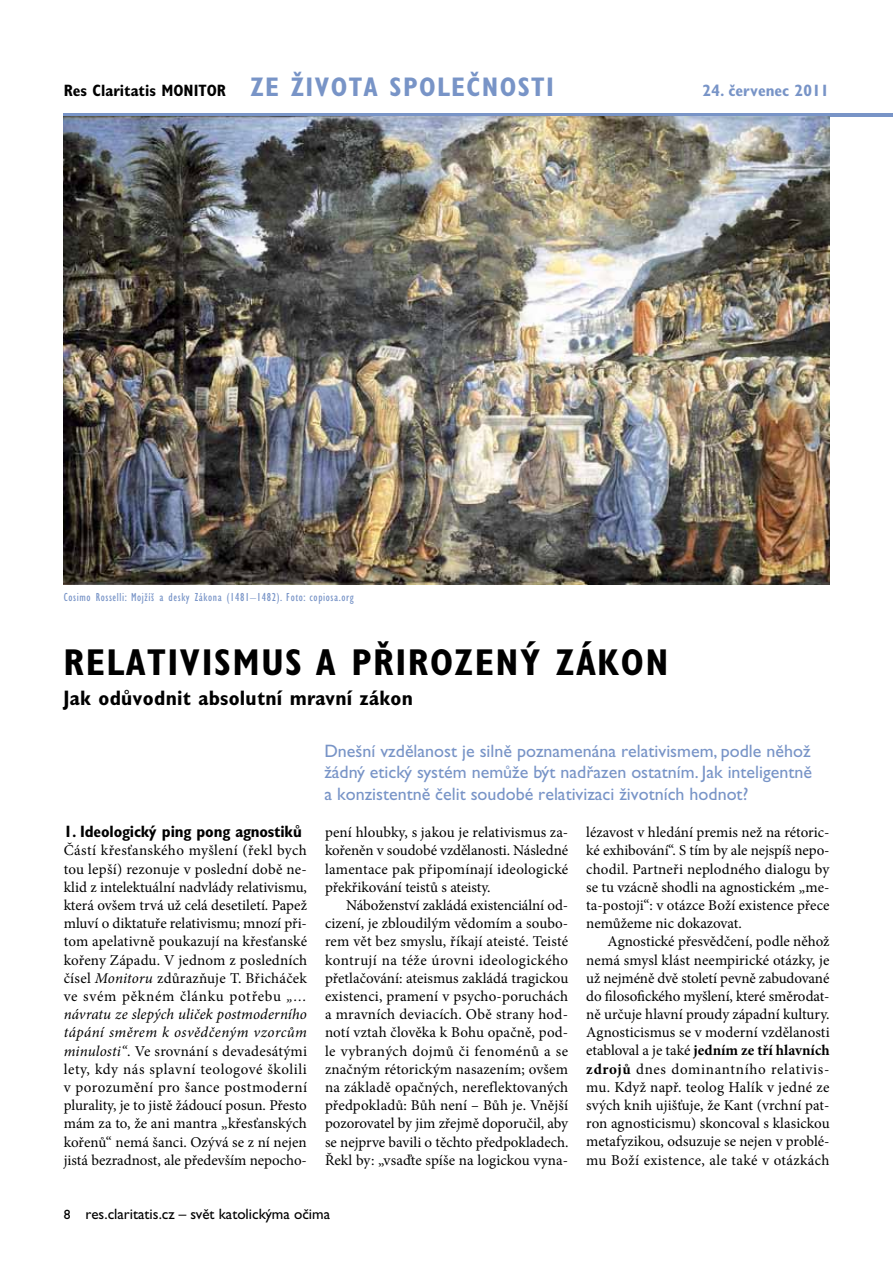
<style>
.page{position:relative;width:893px;height:1263px;background:#fff}
.page>*{position:absolute;margin:0;border:0;box-sizing:border-box;transform-origin:0 0}
.t1{font:700 condensed 37.5px "Gill Sans Std";letter-spacing:.04em;color:#000}
.t2{font:700 condensed 27px "Gill Sans Std";color:#7894c7}
.t3{font:700 condensed 21px "Gill Sans Std";letter-spacing:.01em;color:#000}
.t4{font:18px/21.6px "Gill Sans Std";color:#7894c7;text-align:justify}
.t5{font:700 condensed 16.5px "Gill Sans Std";letter-spacing:-.01em;color:#000}
.t6{font:700 condensed 16.5px "Gill Sans Std";color:#7894c7}
.t7{font:15px/18.1px "Minion Pro";color:#000;text-align:justify}
.t8{font:15px "Gill Sans Std";color:#000}
.t9{font:condensed 12px "Gill Sans Std";letter-spacing:.05em;color:#7894c7}
.s1{font-size:27px;color:#7894c7}
.s2{font-style:italic}
.s3{font-weight:700}
.s4{font-size:13.5px}
</style>
<div class="page">
<svg style="left:64px;top:113px;width:828px;height:4px;background:#7b92ba"></svg>
<img style="left:64px;top:117px;width:765px;height:468px">
<p class="t5" style="left:64px;top:81px;width:257px">Res Claritatis MONITOR <span class="s1">ze života</span></p>
<h2 class="t2" style="left:390px;top:71px;width:92px">spo lečnosti</h2>
<p class="t6" style="left:703px;top:81px;width:128px">24. červenec 2011</p>
<p class="t9" style="left:64px;top:591px;width:291px">Cosimo Rosselli: Mojžíš a desky Zákona (1481–1482). Foto: copiosa.org</p>
<h1 class="t1" style="left:64px;top:640px;width:606px">RELATIVISMUS A PŘIROZENÝ ZÁKON</h1>
<h3 class="t3" style="left:64px;top:685px;width:351px">Jak odůvodnit absolutní mravní zákon</h3>
<p class="t5" style="left:64px;top:822px;width:240px">1. Ideologický ping pong agnostiků</p>
<p class="t7" style="left:64px;top:842px;width:245px">Částí křesťanského myšlení (řekl bych tou lepší) rezonuje v poslední době ne&shy;klid z intelektuální nadvlády relativismu, která ovšem trvá už celá desetiletí. Papež mluví o diktatuře relativismu; mnozí při&shy;tom apelativně poukazují na křesťanské kořeny Západu. V jednom z posledních čísel <span class="s2">Monitoru</span> zdůrazňuje T. Břicháček ve svém pěkném článku potřebu <span class="s2">„… návratu ze slepých uliček postmoderního tápání směrem k osvědčeným vzorcům minulosti“</span>. Ve srovnání s devadesátými lety, kdy nás splavní teologové školili v porozumění pro šance postmoderní plurality, je to jistě žádoucí posun. Přesto mám za to, že ani mantra „křesťanských kořenů“ nemá šanci. Ozývá se z ní nejen jistá bezradnost, ale především nepocho-</p>
<p class="t4" style="left:324px;top:740px;width:489px">Dnešní vzdělanost je silně poznamenána relativismem, podle něhož žádný etický systém nemůže být nadřazen ostatním. Jak inteligentně a konzistentně čelit soudobé relativizaci životních hodnot?</p>
<p class="t7" style="left:325px;top:823px;width:245px">pení hloubky, s jakou je relativismus za&shy;kořeněn v soudobé vzdělanosti. Následné lamentace pak připomínají ideologické překřikování teistů s ateisty.</p>
<p class="t7" style="left:325px;top:896px;width:245px;text-indent:21px">Náboženství zakládá existenciální od&shy;cizení, je zbloudilým vědomím a soubo&shy;rem vět bez smyslu, říkají ateisté. Teisté kontrují na téže úrovni ideologického přetlačování: ateismus zakládá tragickou existenci, pramení v psycho-poruchách a mravních deviacích. Obě strany hod&shy;notí vztah člověka k Bohu opačně, pod&shy;le vybraných dojmů či fenoménů a se značným rétorickým nasazením; ovšem na základě opačných, nereflektovaných předpokladů: Bůh není – Bůh je. Vnější pozorovatel by jim zřejmě doporučil, aby se nejprve bavili o těchto předpokladech.<br>Řekl by: „vsaďte spíše na logickou vyna-</p>
<p class="t7" style="left:586px;top:823px;width:245px">lézavost v hledání premis než na rétoric&shy;ké exhibování“. S tím by ale nejspíš nepo&shy;chodil. Partneři neplodného dialogu by se tu vzácně shodli na agnostickém „me&shy;ta-postoji“: v otázce Boží existence přece nemůžeme nic dokazovat.</p>
<p class="t7" style="left:586px;top:932px;width:245px;text-indent:21px">Agnostické přesvědčení, podle něhož nemá smysl klást neempirické otázky, je už nejméně dvě století pevně zabudované do filosofického myšlení, které směrodat&shy;ně určuje hlavní proudy západní kultury.<br>Agnosticismus se v moderní vzdělanosti etabloval a je také <span class="s3">jedním ze tří hlavních zdrojů</span> dnes dominantního relativis&shy;mu. Když např. teolog Halík v jedné ze svých knih ujišťuje, že Kant (vrchní pat&shy;ron agnosticismu) skoncoval s klasickou metafyzikou, odsuzuje se nejen v problé&shy;mu Boží existence, ale také v otázkách</p>
<p class="t8" style="left:64px;top:1206px;width:268px"><span class="s4">8</span> res.claritatis.cz – svět katolickýma očima</p>
</div>
